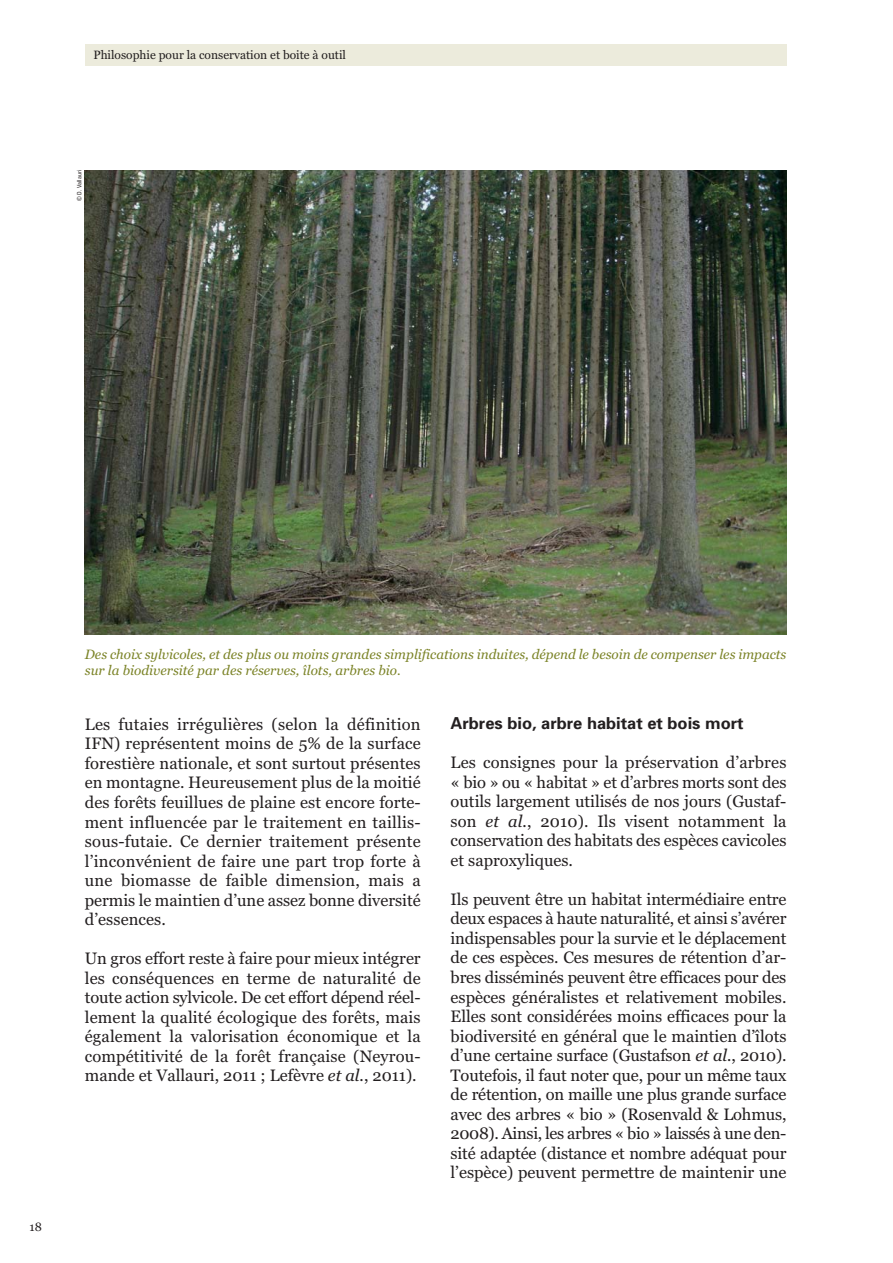
<style>
.page{position:relative;width:893px;height:1263px;background:#fff}
.page>*{position:absolute;margin:0;border:0;box-sizing:border-box;transform-origin:0 0}
.t1{font:16.5px/19.5px "Georgia";color:#231f20;text-align:justify}
.t2{font:700 16.5px "Univers";color:#231f20}
.t3{font:italic 13.5px/16.5px "Georgia";color:#7b8327}
.t4{font:12px "Georgia";color:#231f20}
.t5{font:condensed 6px "Univers";color:#231f20}
.s1{font-style:italic}
</style>
<div class="page">
<div style="left:85px;top:45px;width:701px;height:21px;background:#ecebdc"></div>
<img style="left:85px;top:170px;width:701px;height:464px">
<p class="t4" style="left:93px;top:50px;width:254px">Philosophie pour la conservation et boite à outil</p>
<p class="t5" style="left:77px;top:201px;width:32px;rotate:-90deg">© D. Vallauri</p>
<p class="t4" style="left:30px;top:1222px;width:14px">18</p>
<p class="t3" style="left:85px;top:647px;width:703px">Des choix sylvicoles, et des plus ou moins grandes simplifications induites, dépend le besoin de compenser les impacts sur la biodiversité par des réserves, îlots, arbres bio.</p>
<p class="t1" style="left:85px;top:716px;width:337px">Les futaies irrégulières (selon la définition IFN) représentent moins de 5% de la surface forestière nationale, et sont surtout présentes en montagne. Heureusement plus de la moitié des forêts feuillues de plaine est encore forte&shy;ment influencée par le traitement en taillis&shy;sous-futaie. Ce dernier traitement présente l’inconvénient de faire une part trop forte à une biomasse de faible dimension, mais a permis le maintien d’une assez bonne diversité d’essences.</p>
<p class="t1" style="left:85px;top:950px;width:337px">Un gros effort reste à faire pour mieux intégrer les conséquences en terme de naturalité de toute action sylvicole. De cet effort dépend réel&shy;lement la qualité écologique des forêts, mais également la valorisation économique et la compétitivité de la forêt française (Neyrou&shy;mande et Vallauri, 2011 ; Lefèvre <span class="s1">et al.</span>, 2011).</p>
<p class="t2" style="left:451px;top:718px;width:295px">Arbres bio, arbre habitat et bois mort</p>
<p class="t1" style="left:451px;top:754px;width:337px">Les consignes pour la préservation d’arbres « bio » ou « habitat » et d’arbres morts sont des outils largement utilisés de nos jours (Gustaf&shy;son <span class="s1">et al.</span>, 2010). Ils visent notamment la conservation des habitats des espèces cavicoles et saproxyliques.</p>
<p class="t1" style="left:451px;top:891px;width:337px">Ils peuvent être un habitat intermédiaire entre deux espaces à haute naturalité, et ainsi s’avérer indispensables pour la survie et le déplacement de ces espèces. Ces mesures de rétention d’ar&shy;bres disséminés peuvent être efficaces pour des espèces généralistes et relativement mobiles.<br>Elles sont considérées moins efficaces pour la biodiversité en général que le maintien d’îlots d’une certaine surface (Gustafson <span class="s1">et al.</span>, 2010).<br>Toutefois, il faut noter que, pour un même taux de rétention, on maille une plus grande surface avec des arbres « bio » (Rosenvald &amp; Lohmus, 2008). Ainsi, les arbres « bio » laissés à une den&shy;sité adaptée (distance et nombre adéquat pour l’espèce) peuvent permettre de maintenir une</p>
</div>
